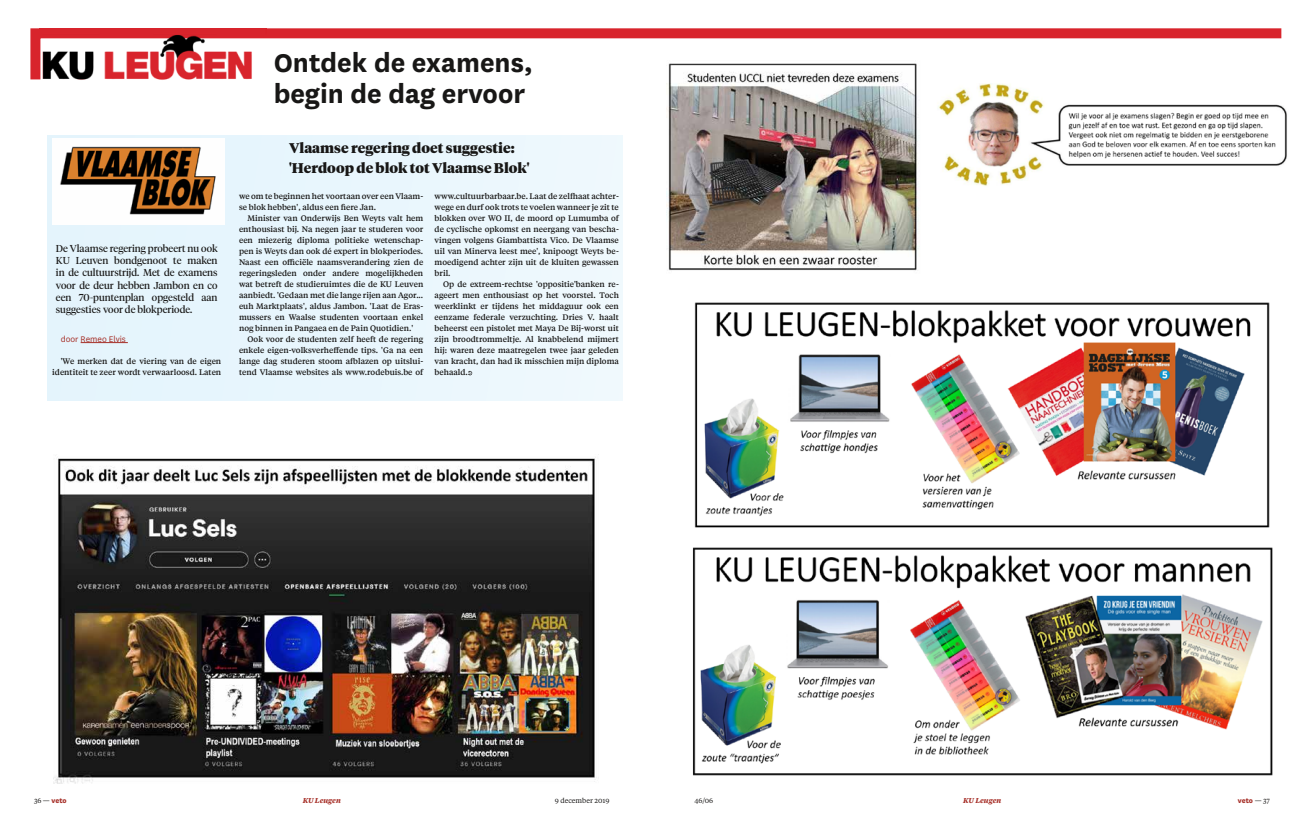
<style>
.page{position:relative;width:1304px;height:837px;background:#fff}
.page>*{position:absolute;margin:0;border:0;box-sizing:border-box;transform-origin:0 0}
.t1{font:700 30px/31px "National";color:#181716}
.t2{font:900 14px/20px "Tiempos Headline";color:#181716}
.t3{font:10px/12px "Tiempos Headline";color:#181716;text-align:justify}
.t4{font:9.5px "National";color:#a62f28}
.t5{font:500 8px/11px "Tiempos Text";color:#181716;text-align:justify}
.t6{font:800 8px "National";letter-spacing:-.005em;color:#a62f28}
.t7{font:7px "Tiempos Text";color:#181716}
.t8{font:italic 700 7px "Tiempos Text";color:#a62f28}
.s1{font-family:"Tiempos Text";font-weight:400;font-size:7px;color:#181716}
</style>
<div class="page">
<svg style="left:30px;top:28px;width:1252px;height:52px"></svg>
<img style="left:40px;top:28px;width:226px;height:52px">
<div style="left:47px;top:135px;width:576px;height:265px;background:#e9f6fd"></div>
<hr style="left:81px;top:342px;width:47px;height:1px;background:#a62f28">
<img style="left:692px;top:547px;width:581px;height:229px">
<img style="left:928px;top:69px;width:359px;height:117px">
<img style="left:53px;top:457px;width:544px;height:326px">
<img style="left:694px;top:302px;width:576px;height:226px">
<img style="left:666px;top:60px;width:255px;height:211px">
<svg style="left:468px;top:371px;width:4px;height:4px"></svg>
<img style="left:52px;top:138px;width:173px;height:87px">
<p class="t3" style="left:56px;top:242px;width:163px">De Vlaamse regering probeert nu ook KU Leuven bondgenoot te maken in de cultuurstrijd. Met de examens voor de deur hebben Jambon en co een 70-puntenplan opgesteld aan suggesties voor de blokperiode.</p>
<p class="t4" style="left:61px;top:333px;width:67px">door Remeo Elvis</p>
<p class="t5" style="left:52px;top:355px;width:171px;text-align:right">'We merken dat de viering van de eigen identiteit te zeer wordt verwaarloosd. Laten</p>
<h1 class="t1" style="left:274px;top:45px;width:260px">Ontdek de examens, begin de dag ervoor</h1>
<h2 class="t2" style="left:289px;top:137px;width:242px">Vlaamse regering doet suggestie: 'Herdoop de blok tot Vlaamse Blok'</h2>
<p class="t5" style="left:239px;top:190px;width:186px">we om te beginnen het voortaan over een Vlaam&shy;se blok hebben', aldus een fiere Jan.</p>
<p class="t5" style="left:239px;top:212px;width:186px;text-indent:9px">Minister van Onderwijs Ben Weyts valt hem enthousiast bij. Na negen jaar te studeren voor een miezerig diploma politieke wetenschap&shy;pen is Weyts dan ook dé expert in blokperiodes.<br>Naast een officiële naamsverandering zien de regeringsleden onder andere mogelijkheden wat betreft de studieruimtes die de KU Leuven aanbiedt. 'Gedaan met die lange rijen aan Agor... euh Marktplaats', aldus Jambon. 'Laat de Eras&shy;mussers en Waalse studenten voortaan enkel nog binnen in Pangaea en de Pain Quotidien.'</p>
<p class="t5" style="left:239px;top:333px;width:186px;text-indent:9px">Ook voor de studenten zelf heeft de regering enkele eigen-volksverheffende tips. 'Ga na een lange dag studeren stoom afblazen op uitslui&shy;tend Vlaamse websites als www.rodebuis.be of</p>
<p class="t5" style="left:435px;top:190px;width:186px">www.cultuurbarbaar.be. Laat de zelfhaat achter&shy;wege en durf ook trots te voelen wanneer je zit te blokken over WO II, de moord op Lumumba of de cyclische opkomst en neergang van bescha&shy;vingen volgens Giambattista Vico. De Vlaamse uil van Minerva leest mee', knipoogt Weyts be&shy;moedigend achter zijn uit de kluiten gewassen bril.</p>
<p class="t5" style="left:435px;top:278px;width:186px;text-indent:9px">Op de extreem-rechtse 'oppositie'banken re&shy;ageert men enthousiast op het voorstel. Toch weerklinkt er tijdens het middaguur ook een eenzame federale verzuchting. Dries V. haalt beheerst een pistolet met Maya De Bij-worst uit zijn broodtrommeltje. Al knabbelend mijmert hij: waren deze maatregelen twee jaar geleden van kracht, dan had ik misschien mijn diploma behaald.</p>
<p class="t6" style="left:34px;top:794px;width:34px"><span class="s1">36 —</span> veto</p>
<p class="t8" style="left:303px;top:795px;width:40px">KU Leugen</p>
<p class="t7" style="left:555px;top:795px;width:56px">9 december 2019</p>
<p class="t7" style="left:694px;top:795px;width:20px">46/06</p>
<p class="t8" style="left:963px;top:795px;width:40px">KU Leugen</p>
<p class="t6" style="left:1238px;top:794px;width:34px">veto <span class="s1">— 37</span></p>
</div>
